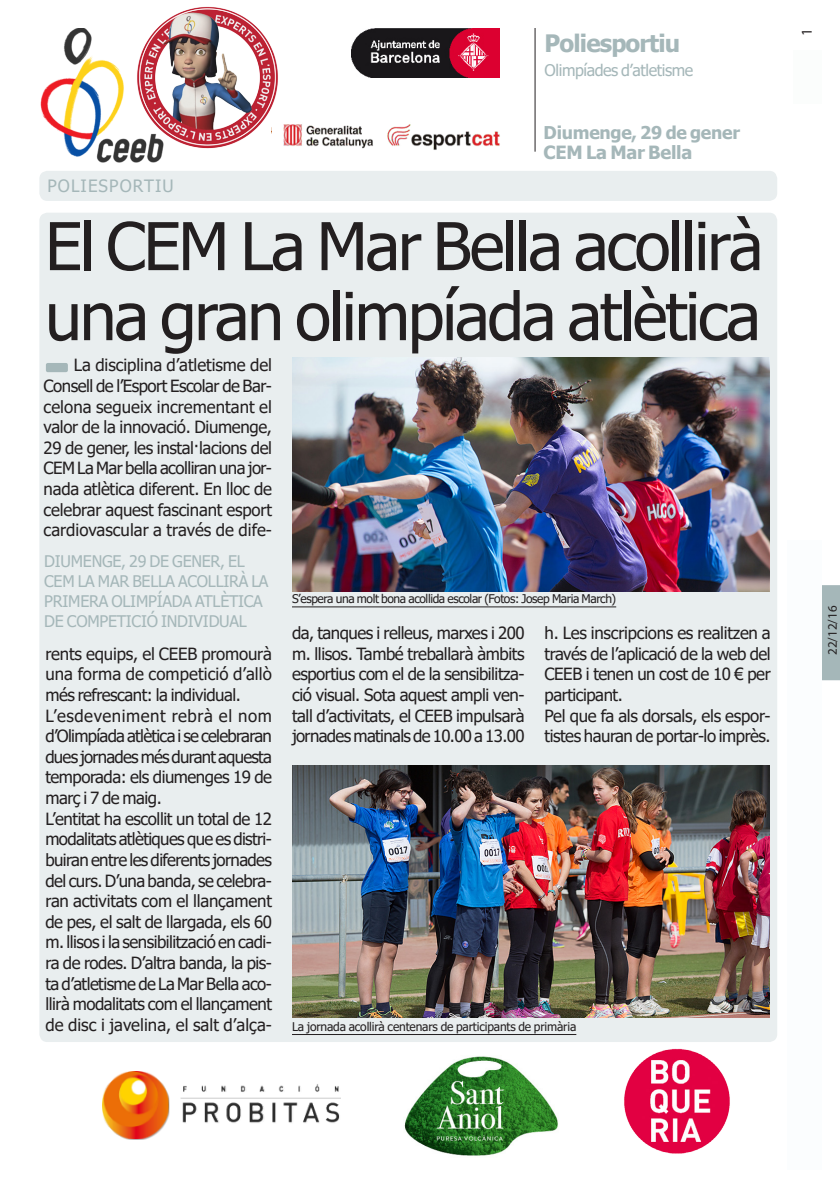
<style>
.page{position:relative;width:840px;height:1191px;background:#fff}
.page>*{position:absolute;margin:0;border:0;box-sizing:border-box;transform-origin:0 0}
.totc_TITULAR-noti-31{font:66px/70px "Tahoma";letter-spacing:-.035em;color:#231f20}
.t1{font:700 24px "Tahoma";letter-spacing:-.035em;color:#a5b7b9}
.t2{font:700 18.2px "Tahoma";letter-spacing:-.015em;color:#a5b7b9}
.t3{font:700 17.6px "Tahoma";letter-spacing:-.015em;color:#a5b7b9}
.totc_EPÍGRAF{font:17px "Tahoma";letter-spacing:.065em;color:#a5b7b9}
.totc_TEXT_BASE{font:16.8px/20.6px "Tahoma";letter-spacing:-.03em;color:#231f20;text-align:justify}
.totc_EPÍGRAF-2{font:16px/20px "Tahoma";letter-spacing:-.015em;color:#a5b7b9}
.t4{font:15px "Myriad Pro";color:#231f20}
.totc_FRASE_noti-càrr{font:13px "Myriad Pro";color:#231f20}
.totc_PEU_FOTO{font:12px "Tahoma";letter-spacing:-.02em;color:#231f20}
</style>
<div class="page">
<div style="left:822px;top:585px;width:17px;height:95px;background:#a5b7b9"></div>
<div style="left:39px;top:213px;width:737px;height:829px;background:#e9eeef;border-radius:8px"></div>
<div style="left:39px;top:171px;width:737px;height:30px;background:#e9eeef;border-radius:8px"></div>
<img style="left:292px;top:357px;width:477px;height:234px">
<hr style="left:292px;top:606px;width:324px;height:1px;background:#231f20">
<hr style="left:534px;top:28px;width:1px;height:124px;background:#231f20">
<div style="left:787px;top:540px;width:34px;height:629px;background:#fbfdfe"></div>
<div style="left:793px;top:50px;width:28px;height:54px;background:#fbfdfc"></div>
<img style="left:351px;top:28px;width:148px;height:50px">
<img style="left:294px;top:124px;width:206px;height:26px">
<img style="left:40px;top:28px;width:80px;height:134px">
<img style="left:292px;top:765px;width:476px;height:252px">
<hr style="left:292px;top:1034px;width:284px;height:1px;background:#231f20">
<div style="left:46px;top:363px;width:22px;height:9px;background:#a5b7b9;border-radius:2px"></div>
<img style="left:102px;top:1072px;width:238px;height:67px">
<img style="left:624px;top:1048px;width:106px;height:106px">
<img style="left:404px;top:1056px;width:153px;height:100px">
<img style="left:120px;top:6px;width:174px;height:157px">
<p class="t1" style="left:544px;top:27px;width:137px">Poliesportiu</p>
<p class="totc_EPÍGRAF-2" style="left:544px;top:61px;width:150px">Olimpíades d’atletisme</p>
<p class="totc_EPÍGRAF" style="left:47px;top:174px;width:128px">POLIESPORTIU</p>
<p class="t3" style="left:543px;top:120px;width:198px">Diumenge, 29 de gener</p>
<p class="t2" style="left:543px;top:140px;width:150px">CEM La Mar Bella</p>
<p class="totc_TITULAR-noti-31" style="left:45px;top:215px;width:719px">El CEM La Mar Bella acollirà una gran olimpíada atlètica</p>
<p class="totc_TEXT_BASE" style="left:44px;top:356px;width:230px;text-indent:30px">La disciplina d’atletisme del Consell de l’Esport Escolar de Bar&shy;celona segueix incrementant el valor de la innovació. Diumenge, 29 de gener, les instal·lacions del CEM La Mar bella acolliran una jor&shy;nada atlètica diferent. En lloc de celebrar aquest fascinant esport cardiovascular a través de dife-</p>
<p class="totc_EPÍGRAF-2" style="left:44px;top:552px;width:226px">DIUMENGE, 29 DE GENER, EL<br>CEM LA MAR BELLA ACOLLIRÀ LA<br>PRIMERA OLIMPÍADA ATLÈTICA<br>DE COMPETICIÓ INDIVIDUAL</p>
<p class="totc_TEXT_BASE" style="left:45px;top:644px;width:228px">rents equips, el CEEB promourà una forma de competició d’allò més refrescant: la individual.</p>
<p class="totc_TEXT_BASE" style="left:45px;top:706px;width:228px">L’esdeveniment rebrà el nom d’Olimpíada atlètica i se celebraran dues jornades més durant aquesta temporada: els diumenges 19 de març i 7 de maig.</p>
<p class="totc_TEXT_BASE" style="left:45px;top:809px;width:228px">L’entitat ha escollit un total de 12 modalitats atlètiques que es distri&shy;buiran entre les diferents jornades del curs. D’una banda, se celebra&shy;ran activitats com el llançament de pes, el salt de llargada, els 60 m. llisos i la sensibilització en cadi&shy;ra de rodes. D’altra banda, la pis&shy;ta d’atletisme de La Mar Bella aco&shy;llirà modalitats com el llançament de disc i javelina, el salt d’alça-</p>
<p class="totc_PEU_FOTO" style="left:292px;top:590px;width:325px">S’espera una molt bona acollida escolar (Fotos: Josep Maria March)</p>
<p class="totc_TEXT_BASE" style="left:292px;top:624px;width:234px">da, tanques i relleus, marxes i 200 m. llisos. També treballarà àmbits esportius com el de la sensibilitza&shy;ció visual. Sota aquest ampli ven&shy;tall d’activitats, el CEEB impulsarà jornades matinals de 10.00 a 13.00</p>
<p class="totc_TEXT_BASE" style="left:544px;top:624px;width:227px">h. Les inscripcions es realitzen a través de l’aplicació de la web del CEEB i tenen un cost de 10 € per participant.</p>
<p class="totc_TEXT_BASE" style="left:544px;top:706px;width:227px">Pel que fa als dorsals, els espor&shy;tistes hauran de portar-lo imprès.</p>
<p class="totc_PEU_FOTO" style="left:292px;top:1018px;width:286px">La jornada acollirà centenars de participants de primària</p>
<p class="t4" style="left:797px;top:36px;width:9px;rotate:-90deg">1</p>
<p class="totc_FRASE_noti-càrr" style="left:824px;top:655px;width:51px;rotate:-90deg">22/12/16</p>
</div>
